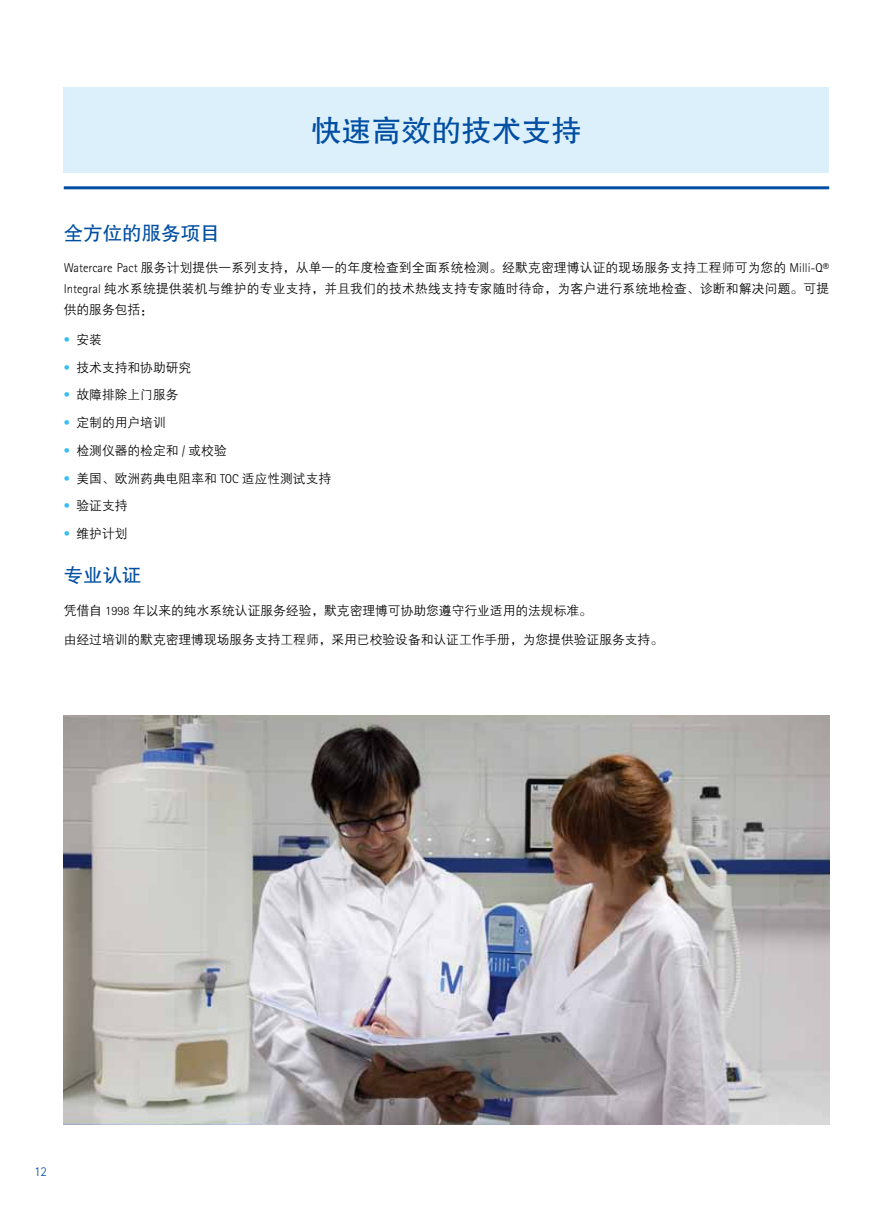
<style>
.page{position:relative;width:893px;height:1212px;background:#fff}
.page>*{position:absolute;margin:0;border:0;box-sizing:border-box;transform-origin:0 0}
.t1{font:30px "FZHTJW GB1 0";color:#004ea2}
.t2{font:19.5px "FZHTJW GB1 0";color:#004ea2}
.t3{font:300 13.5px "Merck Sans Serif Pro";color:#004ea2}
.t4{font:12.75px/21px "FZZDXJW GB1 0";color:#000;text-align:justify}
.s1{font-family:"Merck Sans Serif Pro";font-weight:300}
.s2{font-family:"Merck Sans Serif Pro";font-weight:300;color:#37bef0}
</style>
<div class="page">
<hr style="left:64px;top:186px;width:765px;height:3px;background:#004ea2">
<div style="left:64px;top:87px;width:765px;height:85px;background:#dcf0fc"></div>
<img style="left:64px;top:716px;width:765px;height:408px">
<h1 class="t1" style="left:311px;top:114px;width:272px">快速高效的技术支持</h1>
<h2 class="t2" style="left:64px;top:222px;width:157px">全方位的服务项目</h2>
<p class="t4" style="left:64px;top:258px;width:767px"><span class="s1">Watercare Pact</span> 服务计划提供一系列支持，从单一的年度检查到全面系统检测。经默克密理博认证的现场服务支持工程师可为您的 <span class="s1">Milli-Q® Integral</span> 纯水系统提供装机与维护的专业支持，并且我们的技术热线支持专家随时待命，为客户进行系统地检查、诊断和解决问题。可提供的服务包括：</p>
<p class="t4" style="left:64px;top:329px;width:40px"><span class="s2">•</span> 安装</p>
<p class="t4" style="left:64px;top:357px;width:129px"><span class="s2">•</span> 技术支持和协助研究</p>
<p class="t4" style="left:64px;top:385px;width:116px"><span class="s2">•</span> 故障排除上门服务</p>
<p class="t4" style="left:64px;top:412px;width:103px"><span class="s2">•</span> 定制的用户培训</p>
<p class="t4" style="left:64px;top:440px;width:164px"><span class="s2">•</span> 检测仪器的检定和 <span class="s1">/</span> 或校验</p>
<p class="t4" style="left:64px;top:468px;width:269px"><span class="s2">•</span> 美国、欧洲药典电阻率和 <span class="s1">TOC</span> 适应性测试支持</p>
<p class="t4" style="left:64px;top:496px;width:65px"><span class="s2">•</span> 验证支持</p>
<p class="t4" style="left:64px;top:523px;width:65px"><span class="s2">•</span> 维护计划</p>
<h2 class="t2" style="left:64px;top:564px;width:79px">专业认证</h2>
<p class="t4" style="left:64px;top:600px;width:530px">凭借自 <span class="s1">1998</span> 年以来的纯水系统认证服务经验，默克密理博可协助您遵守行业适用的法规标准。</p>
<p class="t4" style="left:64px;top:629px;width:601px">由经过培训的默克密理博现场服务支持工程师，采用已校验设备和认证工作手册，为您提供验证服务支持。</p>
<p class="t3" style="left:34px;top:1163px;width:14px">12</p>
</div>
